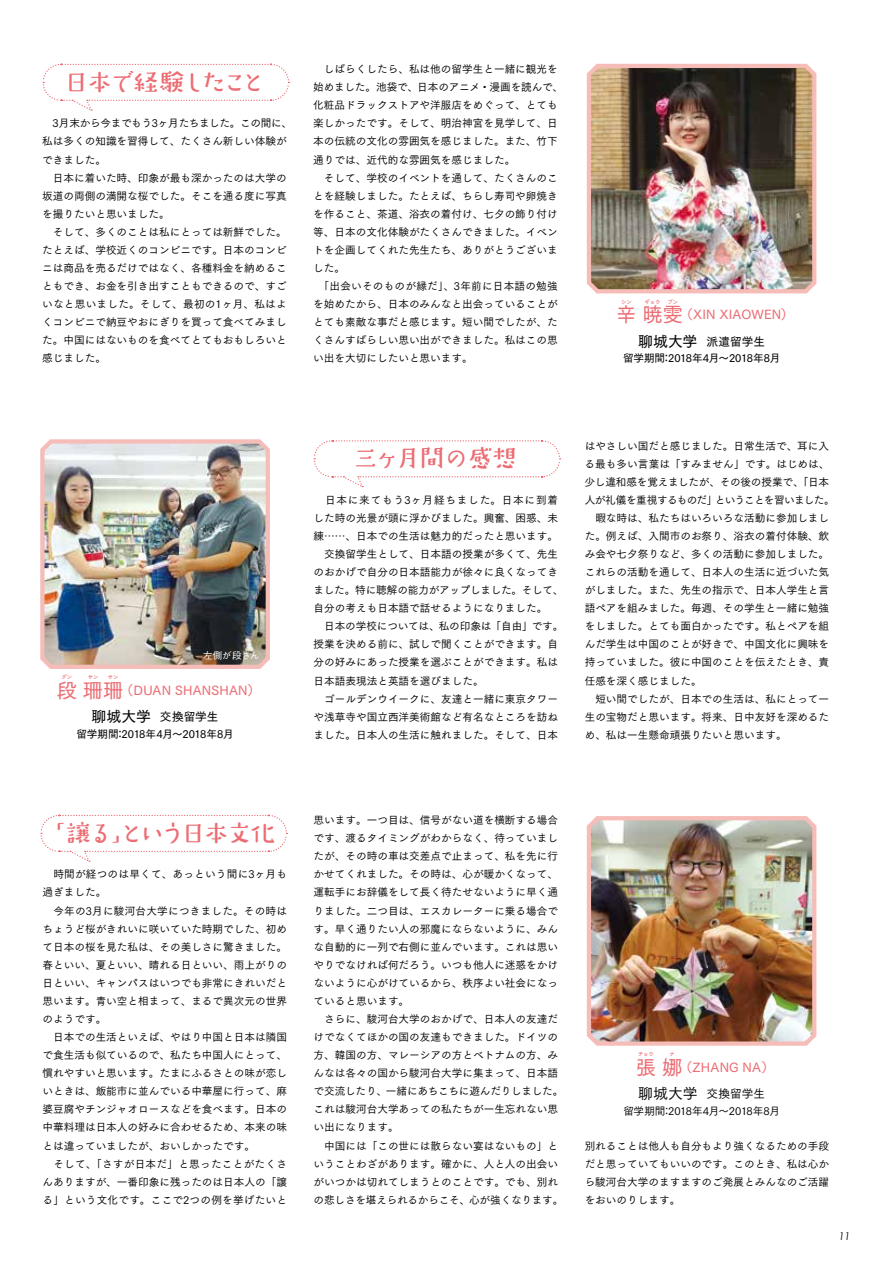
<style>
.page{position:relative;width:893px;height:1263px;background:#fff}
.page>*{position:absolute;margin:0;border:0;box-sizing:border-box;transform-origin:0 0}
.t1{font:23.85px "DS Uminwalk";letter-spacing:-.045em;color:#ec6d74}
.t2{font:23.85px "DS Uminwalk";letter-spacing:-.005em;color:#ec6d74}
.t3{font:20.25px "Tsuku Go Pr 5 D";letter-spacing:.3em;color:#ec6d74}
.t4{font:12.75px "Tsuku Go Pr 5 D";letter-spacing:.02em;color:#ec6d74}
.t5{font:11.7px "Tsuku Go Pro D";letter-spacing:-.005em;color:#000}
.t6{font:11.7px "Tsuku Go Pro M";letter-spacing:-.005em;color:#000}
.t7{font:10.65px/18px "Tsuku Go Pro M";color:#000}
.t8{font:10.65px "Tsuku Go Pro D";letter-spacing:-.02em;color:#000}
.t9{font:10.65px "Tsuku Go Pro M";letter-spacing:-.02em;color:#000}
.t10{font:italic 10.65px "Century Gothic";color:#000}
.t11{font:500 9.6px "Gothic BBB Pro";letter-spacing:-.005em;color:#fff}
.t12{font:5.25px "Tsuku Go Pr 5 D";color:#ec6d74}
.s1{font-size:14.85px}
</style>
<div class="page">
<img style="left:586px;top:816px;width:231px;height:230px">
<img style="left:586px;top:63px;width:231px;height:231px">
<img style="left:40px;top:439px;width:230px;height:230px">
<svg style="left:40px;top:814px;width:248px;height:48px"></svg>
<svg style="left:42px;top:63px;width:248px;height:48px"></svg>
<svg style="left:313px;top:440px;width:248px;height:48px"></svg>
<h1 class="t1" style="left:64px;top:70px;width:202px">日本で経験したこと</h1>
<p class="t7" style="left:42px;top:113px;width:251px">　3月末から今までもう3ヶ月たちました。この間に、私は多くの知識を習得して、たくさん新しい体験ができました。<br>　日本に着いた時、印象が最も深かったのは大学の坂道の両側の満開な桜でした。そこを通る度に写真を撮りたいと思いました。<br>　そして、多くのことは私にとっては新鮮でした。たとえば、学校近くのコンビニです。日本のコンビニは商品を売るだけではなく、各種料金を納めることもでき、お金を引き出すこともできるので、すごいなと思いました。そして、最初の1ヶ月、私はよくコンビニで納豆やおにぎりを買って食べてみました。中国にはないものを食べてとてもおもしろいと感じました。</p>
<p class="t7" style="left:313px;top:59px;width:251px">　しばらくしたら、私は他の留学生と一緒に観光を始めました。池袋で、日本のアニメ・漫画を読んで、化粧品ドラックストアや洋服店をめぐって、とても楽しかったです。そして、明治神宮を見学して、日本の伝統の文化の雰囲気を感じました。また、竹下通りでは、近代的な雰囲気を感じました。<br>　そして、学校のイベントを通して、たくさんのことを経験しました。たとえば、ちらし寿司や卵焼きを作ること、茶道、浴衣の着付け、七夕の飾り付け等、日本の文化体験がたくさんできました。イベントを企画してくれた先生たち、ありがとうございました。<br>　「出会いそのものが縁だ」、3年前に日本語の勉強を始めたから、日本のみんなと出会っていることがとても素敵な事だと感じます。短い間でしたが、たくさんすばらしい思い出ができました。私はこの思い出を大切にしたいと思います。</p>
<p class="t12" style="left:621px;top:297px;width:12px">シン</p>
<p class="t12" style="left:645px;top:297px;width:17px">ギョウ</p>
<p class="t12" style="left:667px;top:297px;width:12px">ブン</p>
<h2 class="t3" style="left:616px;top:297px;width:68px">辛暁雯</h2>
<p class="t4" style="left:680px;top:303px;width:115px">（XIN XIAOWEN）</p>
<p class="t5" style="left:638px;top:331px;width:129px"><span class="s1">聊城大学</span> 派遣留学生</p>
<p class="t8" style="left:623px;top:349px;width:159px">留学期間：2018年4月～2018年8月</p>
<p class="t11" style="left:203px;top:647px;width:58px">左側が段さん</p>
<p class="t12" style="left:61px;top:673px;width:12px">ダン</p>
<p class="t12" style="left:88px;top:673px;width:12px">サン</p>
<p class="t12" style="left:108px;top:673px;width:12px">サン</p>
<h2 class="t3" style="left:57px;top:672px;width:68px">段珊珊</h2>
<p class="t4" style="left:121px;top:679px;width:141px">（DUAN SHANSHAN）</p>
<p class="t5" style="left:92px;top:707px;width:128px"><span class="s1">聊城大学</span> 交換留学生</p>
<p class="t8" style="left:77px;top:725px;width:159px">留学期間：2018年4月～2018年8月</p>
<h1 class="t2" style="left:354px;top:446px;width:165px">三ヶ月間の感想</h1>
<p class="t7" style="left:314px;top:490px;width:251px">　日本に来てもう3ヶ月経ちました。日本に到着した時の光景が頭に浮かびました。興奮、困惑、未練……、日本での生活は魅力的だったと思います。　交換留学生として、日本語の授業が多くて、先生のおかげで自分の日本語能力が徐々に良くなってきました。特に聴解の能力がアップしました。そして、自分の考えも日本語で話せるようになりました。<br>　日本の学校については、私の印象は「自由」です。授業を決める前に、試しで聞くことができます。自分の好みにあった授業を選ぶことができます。私は日本語表現法と英語を選びました。<br>　ゴールデンウイークに、友達と一緒に東京タワーや浅草寺や国立西洋美術館など有名なところを訪ねました。日本人の生活に触れました。そして、日本</p>
<p class="t7" style="left:584px;top:435px;width:252px">はやさしい国だと感じました。日常生活で、耳に入る最も多い言葉は「すみません」です。はじめは、少し違和感を覚えましたが、その後の授業で、「日本人が礼儀を重視するものだ」ということを習いました。　暇な時は、私たちはいろいろな活動に参加しました。例えば、入間市のお祭り、浴衣の着付体験、飲み会や七夕祭りなど、多くの活動に参加しました。これらの活動を通して、日本人の生活に近づいた気がしました。また、先生の指示で、日本人学生と言語ペアを組みました。毎週、その学生と一緒に勉強をしました。とても面白かったです。私とペアを組んだ学生は中国のことが好きで、中国文化に興味を持っていました。彼に中国のことを伝えたとき、責任感を深く感じました。<br>　短い間でしたが、日本での生活は、私にとって一生の宝物だと思います。将来、日中友好を深めるため、私は一生懸命頑張りたいと思います。</p>
<h1 class="t1" style="left:43px;top:821px;width:234px">「譲る」という日本文化</h1>
<p class="t7" style="left:43px;top:864px;width:246px">　時間が経つのは早くて、あっという間に3ヶ月も過ぎました。<br>　今年の3月に駿河台大学につきました。その時はちょうど桜がきれいに咲いていた時期でした、初めて日本の桜を見た私は、その美しさに驚きました。春といい、夏といい、晴れる日といい、雨上がりの日といい、キャンパスはいつでも非常にきれいだと思います。青い空と相まって、まるで異次元の世界のようです。<br>　日本での生活といえば、やはり中国と日本は隣国で食生活も似ているので、私たち中国人にとって、慣れやすいと思います。たまにふるさとの味が恋しいときは、飯能市に並んでいる中華屋に行って、麻婆豆腐やチンジャオロースなどを食べます。日本の中華料理は日本人の好みに合わせるため、本来の味とは違っていましたが、おいしかったです。<br>　そして、「さすが日本だ」と思ったことがたくさんありますが、一番印象に残ったのは日本人の「譲る」という文化です。ここで2つの例を挙げたいと</p>
<p class="t7" style="left:314px;top:810px;width:251px">思います。一つ目は、信号がない道を横断する場合です、渡るタイミングがわからなく、待っていましたが、その時の車は交差点で止まって、私を先に行かせてくれました。その時は、心が暖かくなって、運転手にお辞儀をして長く待たせないように早く通りました。二つ目は、エスカレーターに乗る場合です。早く通りたい人の邪魔にならないように、みんな自動的に一列で右側に並んでいます。これは思いやりでなければ何だろう。いつも他人に迷惑をかけないように心がけているから、秩序よい社会になっていると思います。<br>　さらに、駿河台大学のおかげで、日本人の友達だけでなくてほかの国の友達もできました。ドイツの方、韓国の方、マレーシアの方とベトナムの方、みんなは各々の国から駿河台大学に集まって、日本語で交流したり、一緒にあちこちに遊んだりしました。これは駿河台大学あっての私たちが一生忘れない思い出になります。<br>　中国には「この世には散らない宴はないもの」ということわざがあります。確かに、人と人の出会いがいつかは切れてしまうとのことです。でも、別れの悲しさを堪えられるからこそ、心が強くなります。</p>
<p class="t12" style="left:638px;top:1049px;width:17px">チョウ</p>
<p class="t12" style="left:670px;top:1049px;width:7px">ナ</p>
<h2 class="t3" style="left:636px;top:1049px;width:48px">張娜</h2>
<p class="t4" style="left:680px;top:1056px;width:95px">（ZHANG NA）</p>
<p class="t6" style="left:638px;top:1084px;width:128px"><span class="s1">聊城大学</span> 交換留学生</p>
<p class="t9" style="left:623px;top:1101px;width:158px">留学期間：2018年4月～2018年8月</p>
<p class="t7" style="left:585px;top:1135px;width:246px;text-align:justify">別れることは他人も自分もより強くなるための手段だと思っていてもいいのです。このとき、私は心から駿河台大学のますますのご発展とみんなのご活躍をおいのりします。</p>
<p class="t10" style="left:839px;top:1230px;width:13px">11</p>
</div>
